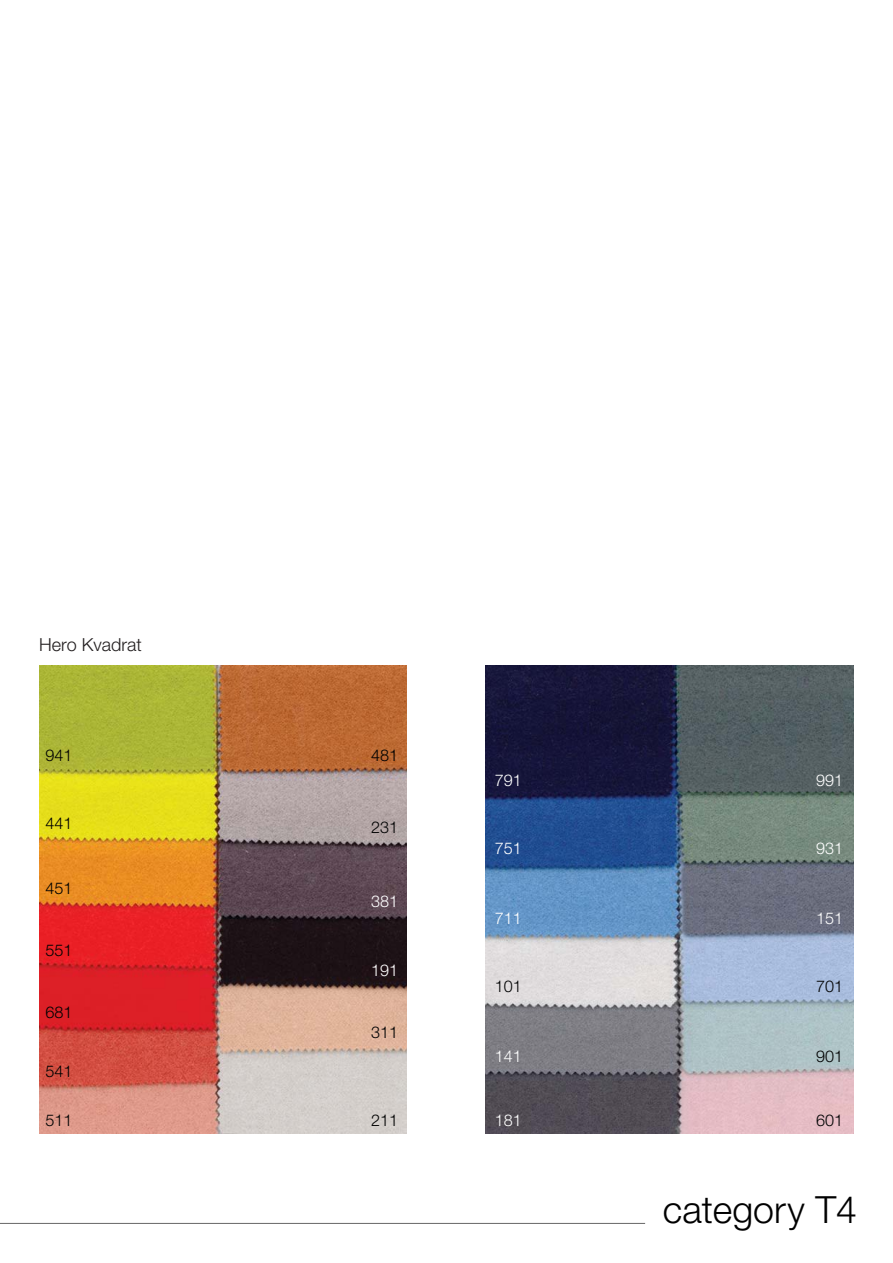
<style>
.page{position:relative;width:893px;height:1263px;background:#fff}
.page>*{position:absolute;margin:0;border:0;box-sizing:border-box;transform-origin:0 0}
.t1{font:300 37.5px "Helvetica Neue LT Std";color:#000}
.t2{font:300 18px "Helvetica Neue LT Std";color:#221e1f}
.t3{font:300 16.2px "Helvetica Neue LT Std";color:#010202}
.t4{font:300 16.2px "Helvetica Neue LT Std";color:#fff}
</style>
<div class="page">
<img style="left:39px;top:665px;width:368px;height:468px">
<img style="left:486px;top:665px;width:368px;height:468px">
<hr style="left:0;top:1223px;width:645px;height:1px;background:#666667">
<p class="t2" style="left:39px;top:633px;width:104px">Hero Kvadrat</p>
<p class="t3" style="left:46px;top:745px;width:29px">941</p>
<p class="t3" style="left:371px;top:745px;width:29px">481</p>
<p class="t3" style="left:46px;top:813px;width:29px">441</p>
<p class="t3" style="left:371px;top:817px;width:29px">231</p>
<p class="t3" style="left:46px;top:879px;width:29px">451</p>
<p class="t3" style="left:46px;top:940px;width:29px">551</p>
<p class="t3" style="left:46px;top:1002px;width:29px">681</p>
<p class="t4" style="left:371px;top:892px;width:29px">381</p>
<p class="t4" style="left:371px;top:961px;width:29px">191</p>
<p class="t3" style="left:371px;top:1022px;width:29px">311</p>
<p class="t4" style="left:495px;top:770px;width:29px">791</p>
<p class="t4" style="left:816px;top:770px;width:29px">991</p>
<p class="t4" style="left:495px;top:838px;width:29px">751</p>
<p class="t4" style="left:816px;top:838px;width:29px">931</p>
<p class="t4" style="left:495px;top:908px;width:29px">711</p>
<p class="t4" style="left:816px;top:908px;width:29px">151</p>
<p class="t3" style="left:495px;top:977px;width:29px">101</p>
<p class="t3" style="left:816px;top:977px;width:29px">701</p>
<p class="t4" style="left:495px;top:1047px;width:29px">141</p>
<p class="t3" style="left:816px;top:1047px;width:29px">901</p>
<p class="t3" style="left:46px;top:1061px;width:29px">541</p>
<p class="t3" style="left:46px;top:1111px;width:29px">511</p>
<p class="t3" style="left:371px;top:1111px;width:29px">211</p>
<p class="t4" style="left:495px;top:1111px;width:29px">181</p>
<p class="t3" style="left:816px;top:1111px;width:29px">601</p>
<h1 class="t1" style="left:663px;top:1186px;width:196px">category T4</h1>
</div>
